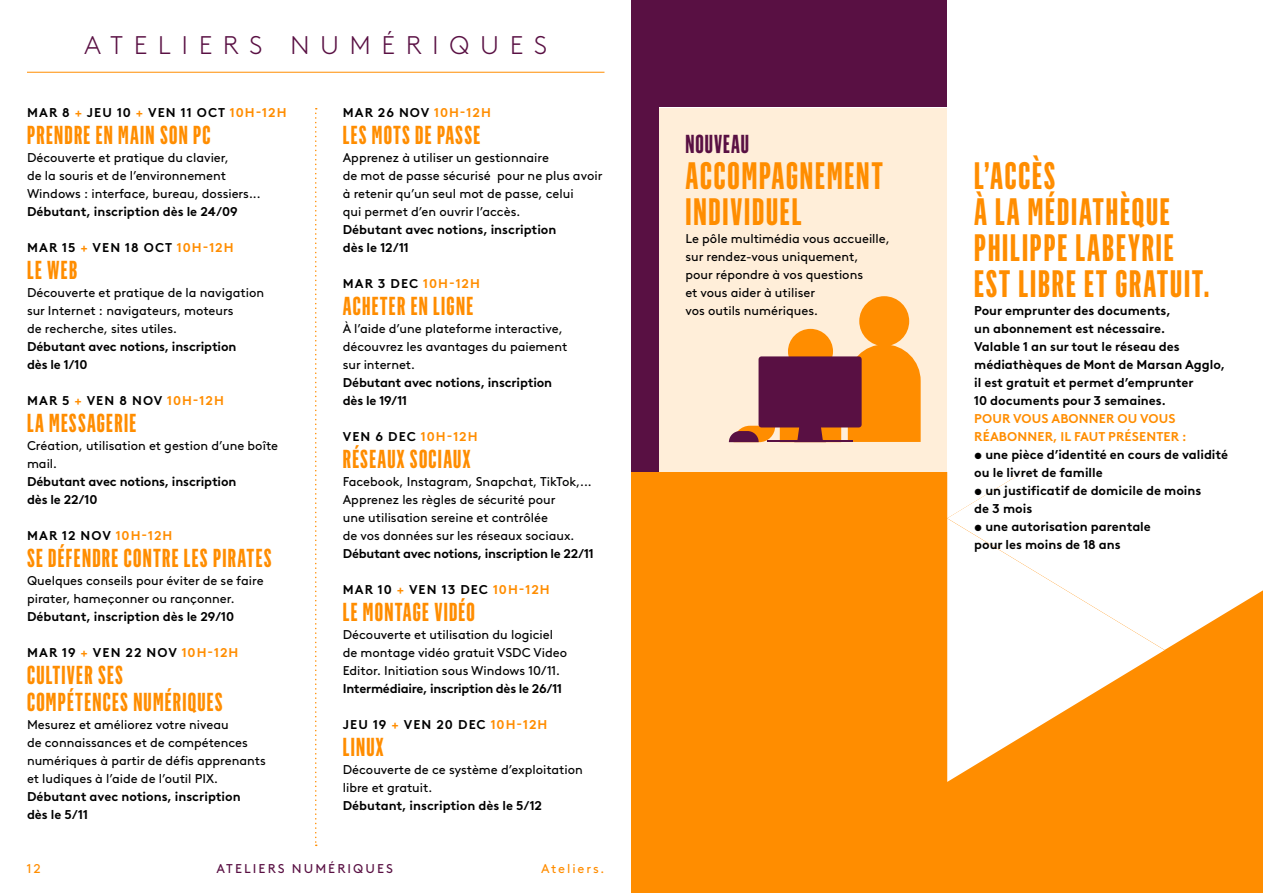
<style>
.page{position:relative;width:1263px;height:893px;background:#fff}
.page>*{position:absolute;margin:0;border:0;box-sizing:border-box;transform-origin:0 0}
.t1{font:700 ultra-condensed 37.5px/36px "Flama";letter-spacing:.05em;color:#ff8d00}
.t2{font:700 ultra-condensed 25.5px/27px "Flama";letter-spacing:.05em;color:#ff8d00}
.t3{font:300 25.5px "Brown LL";letter-spacing:.41em;color:#591043}
.t4{font:700 ultra-condensed 25.5px "Flama";letter-spacing:.04em;color:#591043}
.t5{font:12.75px/18px "Brown LL";color:#000}
.t6{font:700 12.75px/18px "Brown LL";color:#000}
.t7{font:700 12.75px "Brown LL";letter-spacing:.08em;color:#000}
.t8{font:700 12.75px "Brown LL";letter-spacing:-.02em;color:#000}
.t9{font:700 12.75px/18px "Brown LL";letter-spacing:.01em;color:#ff8d00}
.t10{font:700 12.75px "Brown LL";letter-spacing:.085em;color:#000}
.t11{font:12.75px "Brown LL";letter-spacing:.16em;color:#591043}
.t12{font:12.75px "Brown LL";letter-spacing:.15em;color:#ff8d00}
.s1{color:#ff8d00}
</style>
<div class="page">
<div style="left:631px;top:472px;width:632px;height:421px;background:#ff8d00"></div>
<svg style="left:947px;top:650px;width:217px;height:74px;fill:#fff"></svg>
<div style="left:947px;top:472px;width:316px;height:178px;background:#fff"></div>
<svg style="left:947px;top:724px;width:96px;height:58px"></svg>
<svg style="left:315px;top:108px;width:2px;height:738px"></svg>
<hr style="left:27px;top:72px;width:577px;height:1px;background:#ff8d00">
<div style="left:658px;top:108px;width:289px;height:364px;background:#ffeed9"></div>
<div style="left:859px;top:296px;width:50px;height:50px;background:#ff8d00;border-radius:50%"></div>
<div style="left:788px;top:329px;width:45px;height:45px;background:#ff8d00;border-radius:50%"></div>
<svg style="left:729px;top:344px;width:192px;height:98px"></svg>
<div style="left:631px;top:0;width:316px;height:107px;background:#591043"></div>
<div style="left:631px;top:45px;width:27px;height:427px;background:#591043"></div>
<h2 class="t3" style="left:84px;top:27px;width:464px">ATELIERS NUMÉRIQUES</h2>
<p class="t10" style="left:27px;top:103px;width:261px">MAR 8 <span class="s1">+</span> JEU 10 <span class="s1">+</span> VEN 11 OCT <span class="s1">10H-12H</span></p>
<h2 class="t2" style="left:27px;top:121px;width:185px">PRENDRE EN MAIN SON PC</h2>
<p class="t5" style="left:27px;top:148px;width:235px">Découverte et pratique du clavier,<br>de la souris et de l’environnement<br>Windows : interface, bureau, dossiers...</p>
<p class="t6" style="left:27px;top:201px;width:212px">Débutant, inscription dès le 24/09</p>
<p class="t7" style="left:27px;top:238px;width:208px">MAR 15 <span class="s1">+</span> VEN 18 OCT <span class="s1">10H-12H</span></p>
<h2 class="t2" style="left:27px;top:256px;width:52px">LE WEB</h2>
<p class="t5" style="left:27px;top:283px;width:239px">Découverte et pratique de la navigation sur I nternet : navigateurs, moteurs<br>de recherche, sites utiles.</p>
<p class="t6" style="left:27px;top:336px;width:211px">Débutant avec notions, inscription dès le 1/10</p>
<p class="t7" style="left:27px;top:391px;width:198px">MAR 5 <span class="s1">+</span> VEN 8 NOV <span class="s1">10H-12H</span></p>
<h2 class="t2" style="left:27px;top:409px;width:111px">LA MESSAGERIE</h2>
<p class="t5" style="left:27px;top:436px;width:253px">Création, utilisation et gestion d’une boîte mail.</p>
<p class="t6" style="left:27px;top:471px;width:211px">Débutant avec notions, inscription dès le 22/10</p>
<p class="t7" style="left:27px;top:526px;width:147px">MAR 12 NOV <span class="s1">10H-12H</span></p>
<h2 class="t2" style="left:27px;top:544px;width:246px">SE DÉFENDRE CONTRE LES PIRATES</h2>
<p class="t5" style="left:27px;top:571px;width:238px">Quelques conseils pour éviter de se faire pirater, hameçonner ou rançonner.</p>
<p class="t6" style="left:27px;top:606px;width:209px">Débutant, inscription dès le 29/10</p>
<p class="t7" style="left:27px;top:643px;width:213px">MAR 19 <span class="s1">+</span> VEN 22 NOV <span class="s1">10H-12H</span></p>
<h2 class="t2" style="left:27px;top:661px;width:197px">CULTIVER SES<br>COMPÉTENCES NUMÉRIQUES</h2>
<p class="t5" style="left:27px;top:715px;width:240px">M esurez et améliorez votre niveau<br>de connaissances et de compétences numériques à partir de défis apprenants et ludiques à l’aide de l’outil PIX.</p>
<p class="t6" style="left:27px;top:786px;width:215px">Débutant avec notions, inscription dès le 5/11</p>
<p class="t7" style="left:343px;top:103px;width:150px">MAR 26 NOV <span class="s1">10H-12H</span></p>
<h2 class="t2" style="left:343px;top:121px;width:139px">LES MOTS DE PASSE</h2>
<p class="t5" style="left:343px;top:148px;width:261px">Apprenez à utiliser un gestionnaire<br>de mot de passe sécurisé pour ne plus avoir à retenir qu’un seul mot de passe, celui<br>qui permet d’en ouvrir l’accès.</p>
<p class="t6" style="left:343px;top:219px;width:215px">Débutant avec notions, inscription dès le 12/11</p>
<p class="t7" style="left:343px;top:274px;width:139px">MAR 3 DEC <span class="s1">10H-12H</span></p>
<h2 class="t2" style="left:343px;top:292px;width:132px">ACHETER EN LIGNE</h2>
<p class="t5" style="left:343px;top:319px;width:226px">À l’aide d’une plateforme interactive, découvrez les avantages du paiement sur internet.</p>
<p class="t6" style="left:343px;top:372px;width:211px">Débutant avec notions, inscription dès le 19/11</p>
<p class="t7" style="left:343px;top:427px;width:136px">VEN 6 DEC <span class="s1">10H-12H</span></p>
<h2 class="t2" style="left:343px;top:445px;width:129px">RÉSEAUX SOCIAUX</h2>
<p class="t5" style="left:343px;top:472px;width:251px">Facebook, I nstagram, Snapchat, TikTok,...<br>Apprenez les règles de sécurité pour<br>une utilisation sereine et contrôlée<br>de vos données sur les réseaux sociaux.</p>
<p class="t8" style="left:343px;top:544px;width:252px">Débutant avec notions, inscription le 22/11</p>
<p class="t7" style="left:343px;top:580px;width:208px">MAR 10 <span class="s1">+</span> VEN 13 DEC <span class="s1">10H-12H</span></p>
<h2 class="t2" style="left:343px;top:598px;width:134px">LE MONTAGE VIDÉO</h2>
<p class="t5" style="left:343px;top:625px;width:226px">Découverte et utilisation du logiciel de montage vidéo gratuit VSDC Video<br>Editor. I nitiation sous Windows 10/11.</p>
<p class="t8" style="left:343px;top:679px;width:221px">Intermédiaire, inscription dès le 26/11</p>
<p class="t7" style="left:343px;top:715px;width:206px">JEU 19 <span class="s1">+</span> VEN 20 DEC <span class="s1">10H-12H</span></p>
<h2 class="t2" style="left:343px;top:733px;width:42px">LINUX</h2>
<p class="t5" style="left:343px;top:760px;width:242px">Découverte de ce système d’exploitation libre et gratuit.</p>
<p class="t6" style="left:343px;top:795px;width:201px">Débutant, inscription dès le 5/12</p>
<p class="t12" style="left:27px;top:859px;width:15px">12</p>
<p class="t11" style="left:216px;top:859px;width:88px">Atel iers NUM</p>
<p class="t11" style="left:328px;top:859px;width:47px">ÉRIQUES</p>
<p class="t12" style="left:541px;top:859px;width:65px">Ateliers.</p>
<h2 class="t4" style="left:685px;top:128px;width:65px">NOUVEAU</h2>
<h1 class="t1" style="left:685px;top:157px;width:199px">ACCOMPAGNEMENT<br>INDIVIDUEL</h1>
<p class="t5" style="left:685px;top:229px;width:206px">Le pôle multimédia vous accueille, sur rendez-vous uniquement,<br>pour répondre à vos questions<br>et vous aider à utiliser<br>vos outils numériques.</p>
<h1 class="t1" style="left:974px;top:157px;width:237px">L’ACCÈS<br>À LA MÉDIATHÈQUE<br>PHILIPPE LABEYRIE<br>EST LIBRE ET GRATUIT.</h1>
<p class="t6" style="left:974px;top:300px;width:252px">Pour emprunter des documents,<br>un abonnement est nécessaire.<br>Valable 1 an sur tout le réseau des médiathèques de Mont de Marsan Agglo, il est gratuit et permet d’emprunter<br>10 documents pour 3 semaines.</p>
<p class="t9" style="left:974px;top:408px;width:214px">POUR VOUS ABONNER OU VOUS<br>RÉABONNER, IL FAUT PRÉSENTER :</p>
<p class="t6" style="left:974px;top:444px;width:255px">• une pièce d’identité en cours de validité ou le livret de famille</p>
<p class="t6" style="left:974px;top:480px;width:229px">• un justificatif de domicile de moins de 3 mois</p>
<p class="t6" style="left:974px;top:516px;width:178px">• une autorisation parentale pour les moins de 18 ans</p>
</div>
